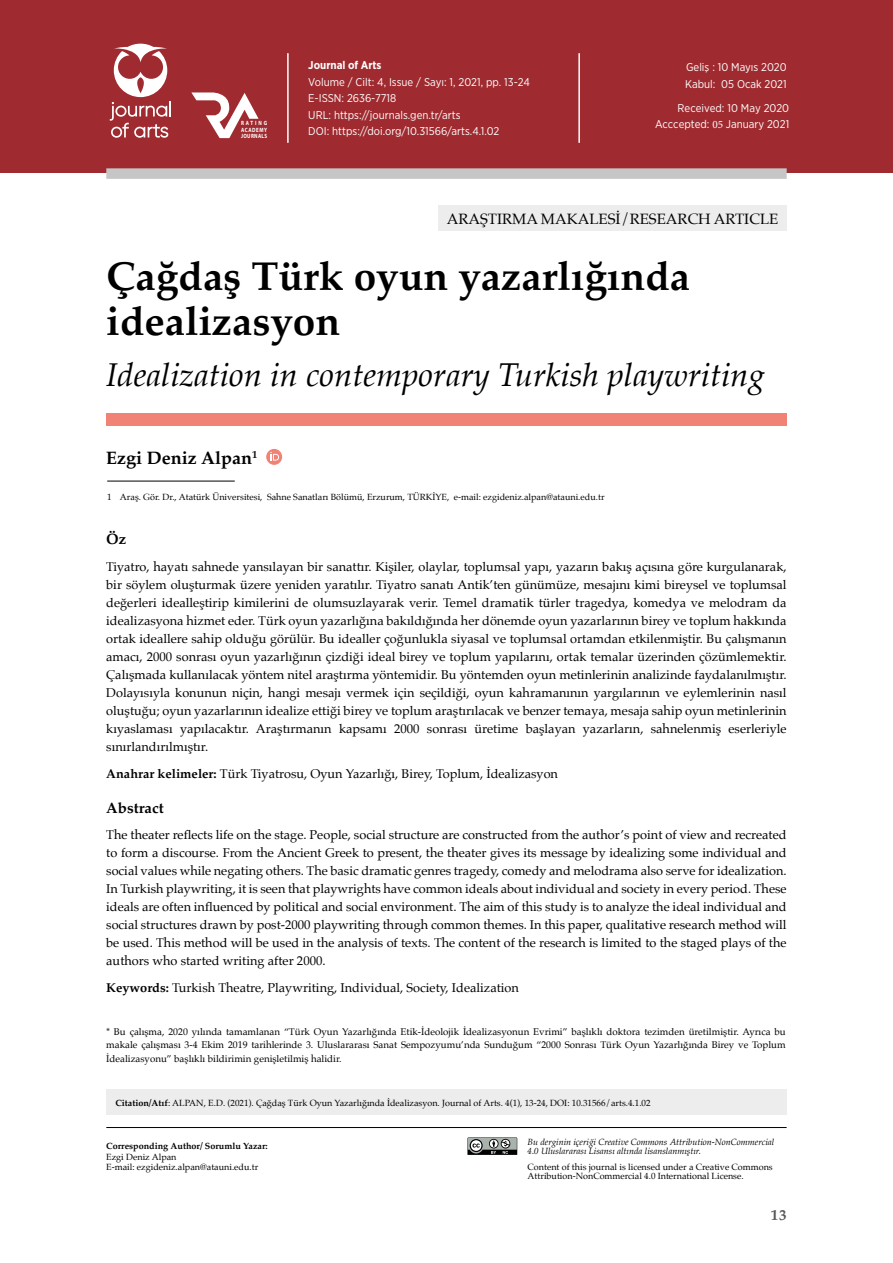
<style>
.page{position:relative;width:893px;height:1263px;background:#fff}
.page>*{position:absolute;margin:0;border:0;box-sizing:border-box;transform-origin:0 0}
.t1{font:700 40.5px/45px "Palatino";color:#000}
.t2{font:italic 33px "Palatino";color:#000}
.t3{font:700 18px "Palatino";color:#000}
.t4{font:15px "Palatino";color:#000}
.t5{font:700 15px "Palatino";color:#000}
.t6{font:700 15px "Palatino";color:#575756}
.t7{font:12.75px/18px "Palatino";color:#000;text-align:justify}
.t8{font:11.25px/16.5px "Gotham Narrow";color:#fff}
.t9{font:700 11.25px "Gotham Narrow";color:#fff}
.t10{font:9.75px/13.5px "Palatino";color:#000;text-align:justify}
.t11{font:9px/9px "Palatino";color:#000}
.t12{font:italic 9px/9px "Palatino";color:#000}
.t13{font:700 9px "Palatino";color:#000}
.t14{font:700 6.15px/6.4px "Myriad Pro";letter-spacing:.11em;color:#fff;text-align:justify;scale:.81 1}
.s1{font-family:"Minion Pro"}
.s2{font-weight:700}
</style>
<div class="page">
<div style="left:0;top:0;width:893px;height:173px;background:#9f2b30"></div>
<hr style="left:287px;top:53px;width:2px;height:90px;background:#fff">
<hr style="left:578px;top:53px;width:2px;height:90px;background:#fff">
<div style="left:106px;top:168px;width:681px;height:11px;background:#c6c6c6"></div>
<hr style="left:106px;top:1127px;width:681px;height:1px;background:#000">
<svg style="left:467px;top:1137px;width:50px;height:18px"></svg>
<div style="left:438px;top:206px;width:349px;height:25px;background:#ededed"></div>
<svg style="left:191px;top:92px;width:68px;height:46px"></svg>
<div style="left:106px;top:1089px;width:681px;height:25px;background:#ededed"></div>
<svg style="left:110px;top:44px;width:61px;height:94px"></svg>
<div style="left:106px;top:413px;width:681px;height:13px;background:#f08376"></div>
<hr style="left:107px;top:481px;width:128px;height:1px;background:#000">
<div style="left:266px;top:449px;width:16px;height:16px;background:#f08376;border-radius:50%"></div>
<svg style="left:270px;top:452px;width:9px;height:9px"></svg>
<p class="t14" style="left:241px;top:120px;width:34px">RATING ACADEMY JOURNALS</p>
<p class="t9" style="left:308px;top:58px;width:75px">Journal of Arts</p>
<p class="t8" style="left:308px;top:73px;width:223px">Volume / Cilt: 4, Issue / Sayı: 1, 2021, pp. 13-24<br>E-ISSN: 2636-7718<br>URL: https://journals.gen.tr/arts<br>DOI: https://doi.org/10.31566/arts.4.1.02</p>
<p class="t8" style="left:685px;top:59px;width:103px">Geliş : 10 Mayıs 2020<br>Kabul: 05 Ocak 2021</p>
<p class="t8" style="left:655px;top:100px;width:136px;line-height:15.6px;text-align:right">Received: 10 May 2020<br>Acccepted: <span class="s1">05</span> January 2021</p>
<p class="t4" style="left:447px;top:206px;width:333px">ARAŞTIRMA MAKALESİ/RESEARCH ARTICLE</p>
<h1 class="t1" style="left:106px;top:253px;width:585px">Çağdaş Türk oyun yazarlığında idealizasyon</h1>
<h2 class="t2" style="left:106px;top:347px;width:660px">Idealization in contemporary Turkish playwriting</h2>
<h3 class="t3" style="left:106px;top:442px;width:153px">Ezgi Deniz Alpan<sup>1</sup></h3>
<p class="t11" style="left:107px;top:492px;width:499px">1 Araş. Gör. Dr., Atatürk Üniversitesi, Sahne Sanatları Bölümü, Erzurum, TÜRKİYE, e-mail: ezgideniz.alpan@atauni.edu.tr</p>
<p class="t5" style="left:106px;top:526px;width:21px">Öz</p>
<p class="t7" style="left:106px;top:557px;width:682px">Tiyatro, hayatı sahnede yansılayan bir sanattır. Kişiler, olaylar, toplumsal yapı, yazarın bakış açısına göre kurgulanarak, bir söylem oluşturmak üzere yeniden yaratılır. Tiyatro sanatı Antik’ten günümüze, mesajını kimi bireysel ve toplumsal değerleri idealleştirip kimilerini de olumsuzlayarak verir. Temel dramatik türler tragedya, komedya ve melodram da idealizasyona hizmet eder. Türk oyun yazarlığına bakıldığında her dönemde oyun yazarlarının birey ve toplum hakkında ortak ideallere sahip olduğu görülür. Bu idealler çoğunlukla siyasal ve toplumsal ortamdan etkilenmiştir. Bu çalışmanın amacı, 2000 sonrası oyun yazarlığının çizdiği ideal birey ve toplum yapılarını, ortak temalar üzerinden çözümlemektir.<br>Çalışmada kullanılacak yöntem nitel araştırma yöntemidir. Bu yöntemden oyun metinlerinin analizinde faydalanılmıştır.<br>Dolayısıyla konunun niçin, hangi mesajı vermek için seçildiği, oyun kahramanının yargılarının ve eylemlerinin nasıl oluştuğu; oyun yazarlarının idealize ettiği birey ve toplum araştırılacak ve benzer temaya, mesaja sahip oyun metinlerinin kıyaslaması yapılacaktır. Araştırmanın kapsamı 2000 sonrası üretime başlayan yazarların, sahnelenmiş eserleriyle sınırlandırılmıştır.</p>
<p class="t7" style="left:106px;top:764px;width:453px"><span class="s2">Anahrar kelimeler:</span> Türk Tiyatrosu, Oyun Yazarlığı, Birey, Toplum, İdealizasyon</p>
<p class="t5" style="left:106px;top:795px;width:59px">Abstract</p>
<p class="t7" style="left:106px;top:826px;width:682px">The theater reflects life on the stage. People, social structure are constructed from the author’s point of view and recreated to form a discourse. From the Ancient Greek to present, the theater gives its message by idealizing some individual and social values while negating others. The basic dramatic genres tragedy, comedy and melodrama also serve for idealization.<br>In Turkish playwriting, it is seen that playwrights have common ideals about individual and society in every period. These ideals are often influenced by political and social environment. The aim of this study is to analyze the ideal individual and social structures drawn by post-2000 playwriting through common themes. In this paper, qualitative research method will be used. This method will be used in the analysis of texts. The content of the research is limited to the staged plays of the authors who started writing after 2000.</p>
<p class="t7" style="left:106px;top:978px;width:414px"><span class="s2">Keywords:</span> Turkish Theatre, Playwriting, Individual, Society, Idealization</p>
<p class="t10" style="left:106px;top:1025px;width:681px">* Bu çalışma, 2020 yılında tamamlanan “Türk Oyun Yazarlığında Etik-İdeolojik İdealizasyonun Evrimi” başlıklı doktora tezimden üretilmiştir. Ayrıca bu makale çalışması 3-4 Ekim 2019 tarihlerinde 3. Uluslararası Sanat Sempozyumu’nda Sunduğum “2000 Sonrası Türk Oyun Yazarlığında Birey ve Toplum İdealizasyonu” başlıklı bildirimin genişletilmiş halidir.</p>
<p class="t11" style="left:115px;top:1098px;width:537px"><span class="s2">Citation/Atıf</span>: ALPAN, E.D. (2021). Çağdaş Türk Oyun Yazarlığında İdealizasyon. Journal of Arts. 4(1), 13-24, DOI: 10.31566/arts.4.1.02</p>
<p class="t13" style="left:106px;top:1138px;width:163px">Corresponding Author/ Sorumlu Yazar:</p>
<p class="t11" style="left:106px;top:1151px;width:153px;line-height:10.5px">Ezgi Deniz Alpan<br>E-mail: ezgideniz.alpan@atauni.edu.tr</p>
<p class="t12" style="left:528px;top:1137px;width:248px">Bu derginin içeriği Creative Commons Attribution-NonCommercial<br>4.0 Uluslararası Lisansı altında lisanslanmıştır.</p>
<p class="t11" style="left:528px;top:1162px;width:247px">Content of this journal is licensed under a Creative Commons<br>Attribution-NonCommercial 4.0 International License.</p>
<p class="t6" style="left:771px;top:1202px;width:17px">13</p>
</div>
